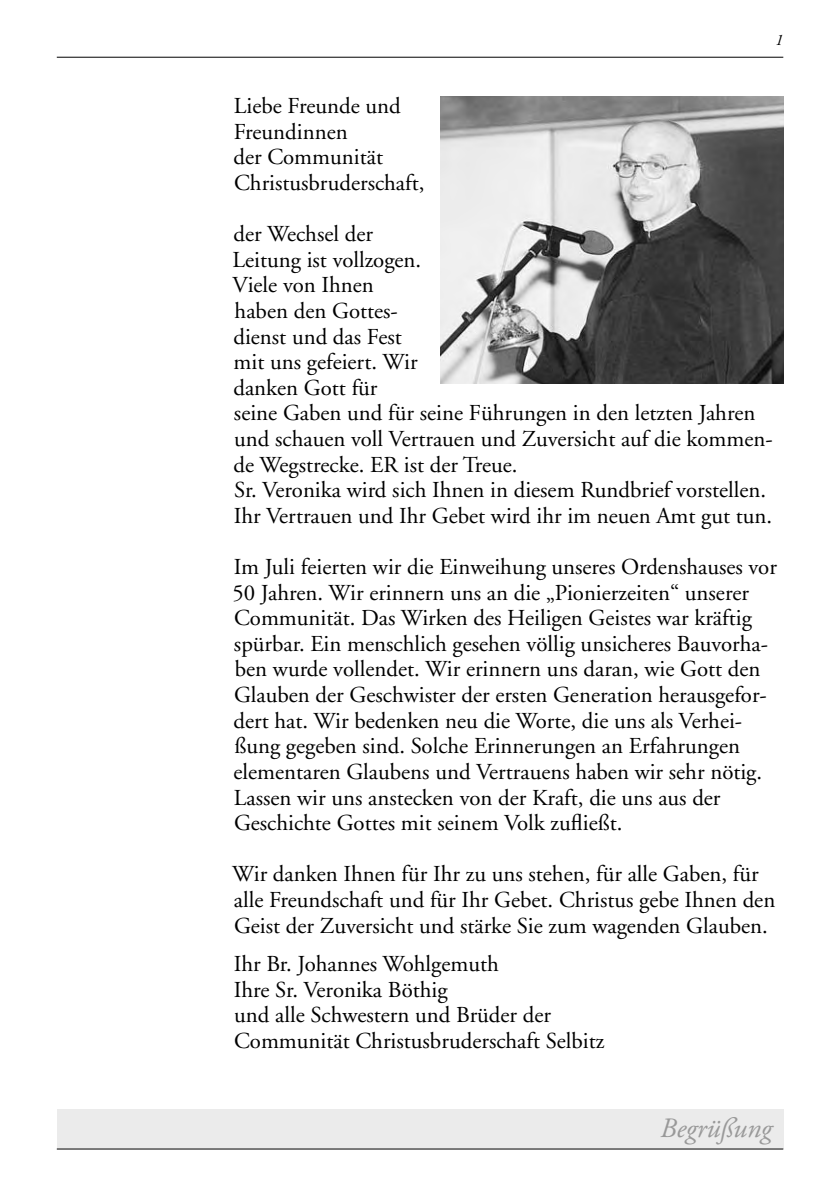
<style>
.page{position:relative;width:840px;height:1191px;background:#fff}
.page>*{position:absolute;margin:0;border:0;box-sizing:border-box;transform-origin:0 0}
.t1{font:italic 28px "Adobe Garamond";color:#999}
.t2{font:22.8px/25.6px "Adobe Garamond";color:#000}
.t3{font:italic 16px "Adobe Garamond";color:#000}
</style>
<div class="page">
<hr style="left:57px;top:57px;width:725px;height:1px;background:#000">
<div style="left:57px;top:1108px;width:725px;height:40px;background:#ebebeb"></div>
<hr style="left:57px;top:1148px;width:725px;height:1px;background:#000">
<img style="left:440px;top:96px;width:342px;height:288px">
<p class="t3" style="left:774px;top:34px;width:9px">1</p>
<p class="t2" style="left:233px;top:95px;width:192px">Liebe Freunde und<br>Freundinnen<br>der Communität<br>Christusbruderschaft,</p>
<p class="t2" style="left:232px;top:223px;width:541px">der Wechsel der<br>Leitung ist vollzogen.<br>Viele von Ihnen<br>haben den Gottes-<br>dienst und das Fest<br>mit uns gefeiert. Wir<br>danken Gott für<br>seine Gaben und für seine Führungen in den letzten Jahren und schauen voll Vertrauen und Zuversicht auf die kommen&shy;de Wegstrecke. ER ist der Treue.<br>Sr. Veronika wird sich Ihnen in diesem Rundbrief vorstellen.<br>Ihr Vertrauen und Ihr Gebet wird ihr im neuen Amt gut tun.</p>
<p class="t2" style="left:232px;top:556px;width:545px">Im Juli feierten wir die Einweihung unseres Ordenshauses vor 50 Jahren. Wir erinnern uns an die „Pionierzeiten“ unserer Communität. Das Wirken des Heiligen Geistes war kräftig spürbar. Ein menschlich gesehen völlig unsicheres Bauvorha&shy;ben wurde vollendet. Wir erinnern uns daran, wie Gott den Glauben der Geschwister der ersten Generation herausgefor&shy;dert hat. Wir bedenken neu die Worte, die uns als Verhei&shy;ßung gegeben sind. Solche Erinnerungen an Erfahrungen elementaren Glaubens und Vertrauens haben wir sehr nötig.<br>Lassen wir uns anstecken von der Kraft, die uns aus der Geschichte Gottes mit seinem Volk zufließt.</p>
<p class="t2" style="left:232px;top:863px;width:544px">Wir danken Ihnen für Ihr zu uns stehen, für alle Gaben, für alle Freundschaft und für Ihr Gebet. Christus gebe Ihnen den<br>Geist der Zuversicht und stärke Sie zum wagenden Glauben.</p>
<p class="t2" style="left:234px;top:953px;width:372px">Ihr Br. Johannes Wohlgemuth<br>Ihre Sr. Veronika Böthig<br>und alle Schwestern und Brüder der<br>Communität Christusbruderschaft Selbitz</p>
<p class="t1" style="left:660px;top:1117px;width:113px">Begrüßung</p>
</div>
